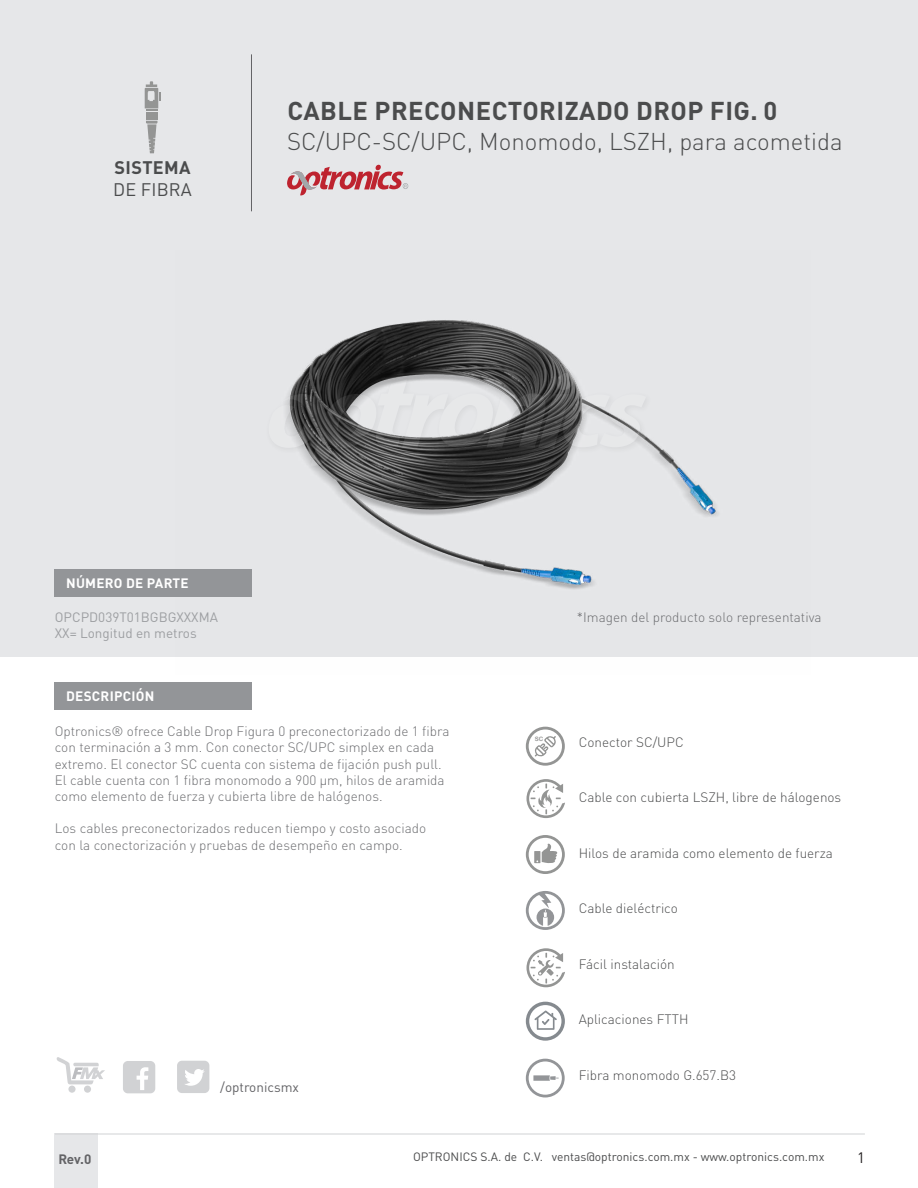
<style>
.page{position:relative;width:918px;height:1188px;background:#fff}
.page>*{position:absolute;margin:0;border:0;box-sizing:border-box;transform-origin:0 0}
.t1{font:700 25.5px "DIN Pro";letter-spacing:.02em;color:#4b4c4d}
.t2{font:300 24px "DIN Pro";color:#4b4c4d}
.t3{font:700 18px "DIN Pro";letter-spacing:.02em;color:#4b4c4d}
.t4{font:18px "DIN Pro";letter-spacing:.01em;color:#4b4c4d}
.t5{font:15px "DIN Pro";color:#231f20}
.t6{font:300 13.5px/16.2px "DIN Pro";color:#6c6d70}
.t7{font:300 13.5px "DIN Pro";color:#4b4c4d}
.t8{font:13.5px/16.2px "DIN Pro";color:#9d9fa2}
.t9{font:700 13.5px "DIN Pro";letter-spacing:.02em;color:#fff}
.t10{font:13.5px "DIN Pro";color:#636366}
.t11{font:700 13.5px "DIN Pro";color:#636366}
.t12{font:12px "DIN Pro";color:#4b4c4d}
.t13{font:6px "Arial Rounded MT Bold";color:#949594}
</style>
<div class="page">
<div style="left:1px;top:0;width:917px;height:657px;background:#e6e7e9"></div>
<div style="left:54px;top:1134px;width:44px;height:54px;background:#e6e7e9"></div>
<hr style="left:55px;top:1134px;width:810px;height:1px;background:#d1d2d4">
<hr style="left:251px;top:54px;width:1px;height:157px;background:#636366">
<svg style="left:287px;top:165px;width:121px;height:30px"></svg>
<svg style="left:145px;top:81px;width:15px;height:72px"></svg>
<img style="left:175px;top:320px;width:543px;height:277px">
<div style="left:54px;top:569px;width:198px;height:27px;background:#939598"></div>
<div style="left:68px;top:1086px;width:8px;height:7px;background:#d1d2d4;border-radius:50%"></div>
<div style="left:84px;top:1086px;width:7px;height:7px;background:#d1d2d4;border-radius:50%"></div>
<svg style="left:56px;top:1057px;width:49px;height:27px"></svg>
<div style="left:123px;top:1061px;width:32px;height:32px;background:#d1d2d4;border-radius:5px"></div>
<svg style="left:137px;top:1067px;width:11px;height:23px"></svg>
<div style="left:177px;top:1061px;width:32px;height:32px;background:#d1d2d4;border-radius:5px"></div>
<svg style="left:185px;top:1069px;width:20px;height:17px"></svg>
<img style="left:263px;top:367px;width:392px;height:108px">
<svg style="left:268px;top:373px;width:378px;height:93px"></svg>
<div style="left:54px;top:682px;width:197px;height:27px;background:#939598"></div>
<svg style="left:526px;top:891px;width:39px;height:39px"></svg>
<svg style="left:526px;top:1059px;width:39px;height:38px"></svg>
<svg style="left:526px;top:727px;width:39px;height:39px"></svg>
<svg style="left:526px;top:779px;width:39px;height:39px"></svg>
<svg style="left:526px;top:948px;width:39px;height:39px"></svg>
<svg style="left:526px;top:1002px;width:39px;height:39px"></svg>
<svg style="left:526px;top:835px;width:39px;height:39px"></svg>
<h3 class="t3" style="left:114px;top:153px;width:78px">SISTEMA</h3>
<h3 class="t4" style="left:113px;top:177px;width:80px">DE FIBRA</h3>
<h1 class="t1" style="left:287px;top:89px;width:492px">CABLE PRECONECTORIZADO DROP FIG. 0</h1>
<h2 class="t2" style="left:287px;top:123px;width:557px">SC/UPC-SC/UPC, Monomodo, LSZH, para acometida</h2>
<p class="t9" style="left:66px;top:572px;width:124px">NÚMERO DE PARTE</p>
<p class="t8" style="left:55px;top:608px;width:165px">OPCPD039T01BGBGXXXMA<br>XX= Longitud en metros</p>
<p class="t9" style="left:66px;top:685px;width:90px">DESCRIPCIÓN</p>
<p class="t6" style="left:577px;top:607px;width:246px">*Imagen del producto solo representativa</p>
<p class="t6" style="left:55px;top:722px;width:396px">Optronics® ofrece Cable Drop Figura 0 preconectorizado de 1 fibra con terminación a 3 mm. Con conector SC/UPC simplex en cada extremo. El conector SC cuenta con sistema de fijación push pull.<br>El cable cuenta con 1 fibra monomodo a 900 μm, hilos de aramida como elemento de fuerza y cubierta libre de halógenos.</p>
<p class="t6" style="left:55px;top:819px;width:373px">Los cables preconectorizados reducen tiempo y costo asociado con la conectorización y pruebas de desempeño en campo.</p>
<p class="t10" style="left:220px;top:1078px;width:80px">/optronicsmx</p>
<p class="t13" style="left:535px;top:735px;width:10px">SC</p>
<p class="t7" style="left:579px;top:731px;width:107px">Conector SC/UPC</p>
<p class="t7" style="left:579px;top:787px;width:264px">Cable con cubierta LSZH, libre de hálogenos</p>
<p class="t7" style="left:579px;top:842px;width:256px">Hilos de aramida como elemento de fuerza</p>
<p class="t7" style="left:579px;top:898px;width:101px">Cable dieléctrico</p>
<p class="t7" style="left:579px;top:953px;width:98px">Fácil instalación</p>
<p class="t7" style="left:579px;top:1009px;width:111px">Aplicaciones FTTH</p>
<p class="t7" style="left:579px;top:1064px;width:159px">Fibra monomodo G.657.B3</p>
<p class="t11" style="left:58px;top:1148px;width:34px">Rev.0</p>
<p class="t12" style="left:413px;top:1149px;width:413px">OPTRONICS S.A. de C.V. ventas@optronics.com.mx - www.optronics.com.mx</p>
<p class="t5" style="left:857px;top:1148px;width:9px">1</p>
</div>
